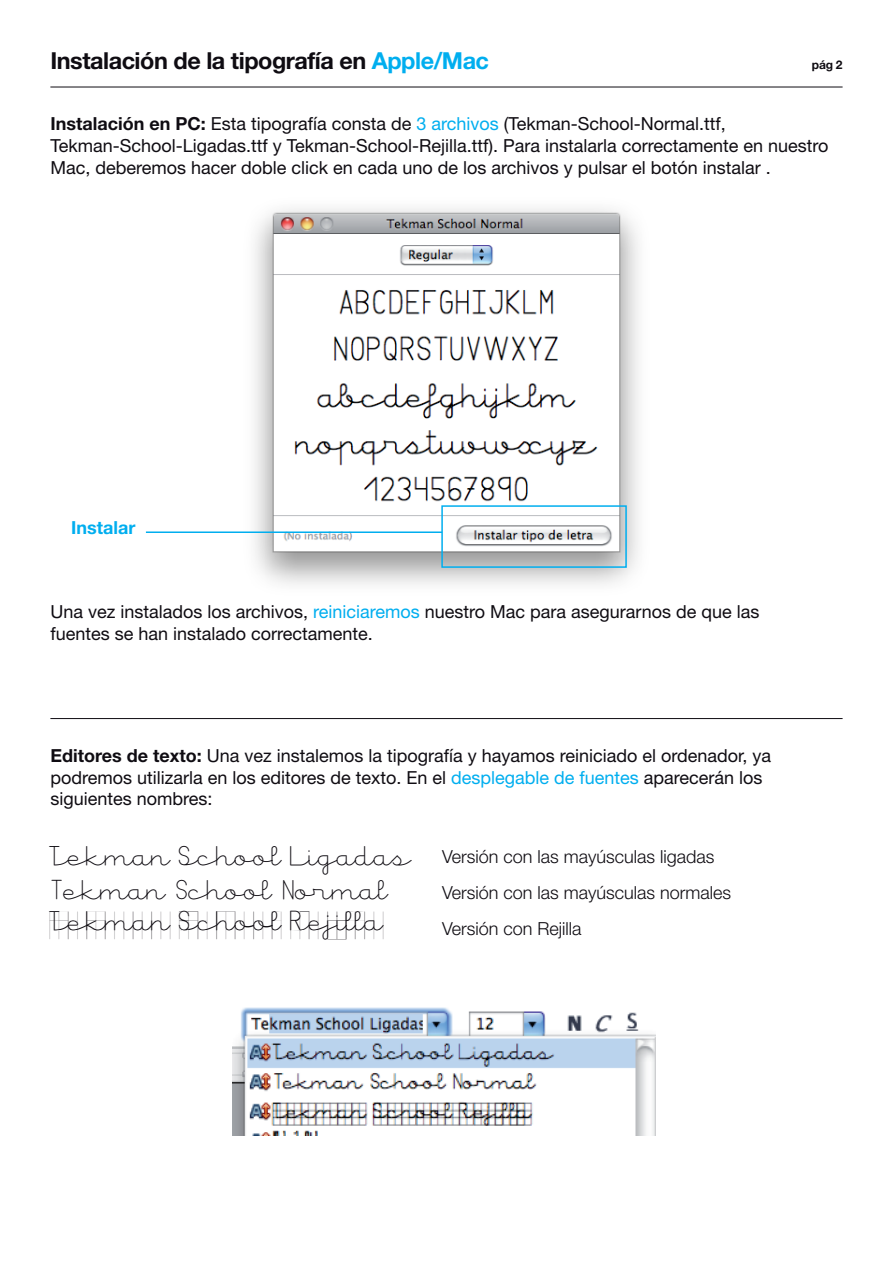
<style>
.page{position:relative;width:893px;height:1263px;background:#fff}
.page>*{position:absolute;margin:0;border:0;box-sizing:border-box;transform-origin:0 0}
.t1{font:28.05px "Tekman School Ligadas";color:#0f0c12}
.t2{font:28.05px "Tekman School Rejilla";color:#0f0c12}
.t3{font:28.05px "Tekman School";color:#0f0c12}
.t4{font:700 23.4px "Helvetica Neue";letter-spacing:-.02em;color:#0f0c12}
.t5{font:18px/21.6px "Helvetica Neue";color:#0f0c12}
.t6{font:300 18px/35.5px "Helvetica Neue";color:#0f0c12}
.t7{font:700 18px "Helvetica Neue";color:#00aeef}
.t8{font:700 12px "Helvetica Neue";color:#0f0c12}
.s1{color:#00aeef}
.s2{font-weight:700}
</style>
<div class="page">
<img style="left:254px;top:208px;width:385px;height:377px">
<hr style="left:50px;top:87px;width:793px;height:1px;background:#0f0c12">
<hr style="left:50px;top:718px;width:793px;height:1px;background:#0f0c12">
<img style="left:232px;top:1007px;width:423px;height:129px">
<hr style="left:146px;top:531px;width:296px;height:2px;background:#00aeef">
<div style="left:441px;top:505px;width:186px;height:63px;border:2px solid #00aeef"></div>
<p class="t4" style="left:50px;top:47px;width:440px">Instalación de la tipografía en <span class="s1">Apple/Mac</span></p>
<p class="t8" style="left:812px;top:58px;width:32px">pág 2</p>
<p class="t5" style="left:50px;top:113px;width:780px"><span class="s2">Instalación en PC:</span> Esta tipografía consta de <span class="s1">3 archivos</span> (Tekman-School-Normal.ttf,<br>Tekman-School-Ligadas.ttf y Tekman-School-Rejilla.ttf). Para instalarla correctamente en nuestro<br>Mac, deberemos hacer doble click en cada uno de los archivos y pulsar el botón instalar .</p>
<p class="t7" style="left:71px;top:517px;width:66px">Instalar</p>
<p class="t5" style="left:50px;top:601px;width:711px">Una vez instalados los archivos, <span class="s1">reiniciaremos</span> nuestro Mac para asegurarnos de que las fuentes se han instalado correctamente.</p>
<p class="t5" style="left:50px;top:744px;width:722px"><span class="s2">Editores de texto:</span> Una vez instalemos la tipografía y hayamos reiniciado el ordenador, ya podremos utilizarla en los editores de texto. En el <span class="s1">desplegable de fuentes</span> aparecerán los siguientes nombres:</p>
<h1 class="t1" style="left:50px;top:840px;width:363px">Tekman School Ligadas</h1>
<h1 class="t3" style="left:50px;top:873px;width:340px">Tekman School Normal</h1>
<h1 class="t2" style="left:50px;top:905px;width:335px">TEKMAN SCHOOL REJILLA</h1>
<p class="t6" style="left:442px;top:839px;width:291px">Versión con las mayúsculas ligadas<br>Versión con las mayúsculas normales<br>Versión con Rejilla</p>
</div>
